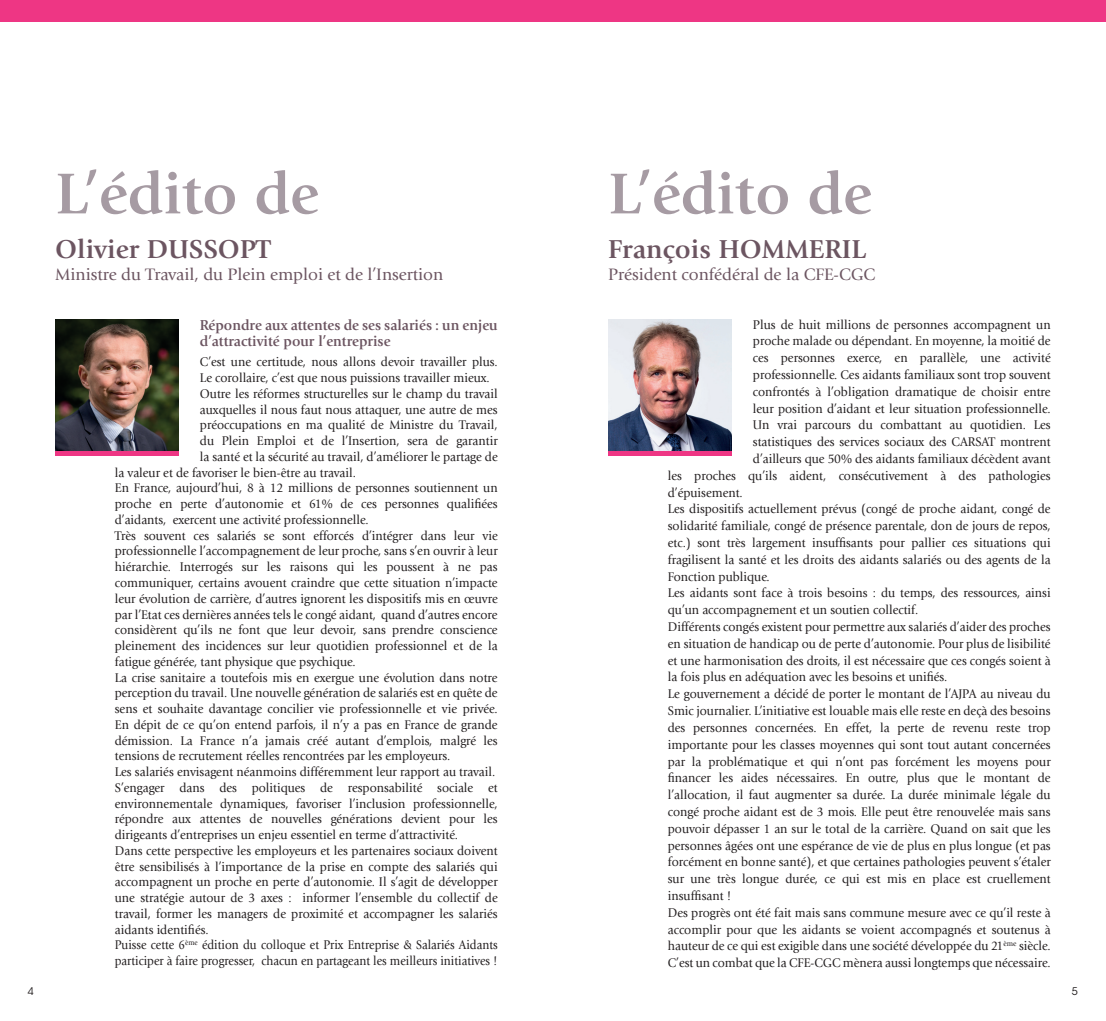
<style>
.page{position:relative;width:1106px;height:1021px;background:#fff}
.page>*{position:absolute;margin:0;border:0;box-sizing:border-box;transform-origin:0 0}
.t1{font:700 60px "Giovanni Std";color:#a69ba3}
.t2{font:700 27px "Giovanni Std";color:#6c5561}
.t3{font:17.25px "Giovanni Std";letter-spacing:-.005em;color:#6c5561}
.t4{font:700 15px/16.5px "Giovanni Std";color:#6c5561;scale:.95 1}
.t5{font:13.2px/15.8px "Giovanni Std";color:#231f20;text-align:justify;scale:.94 1}
.t6{font:13.2px/15.8px "Giovanni Std";color:#231f20;scale:.9 1}
.t7{font:10.5px "ITC Avant Garde Std";color:#231f20}
</style>
<div class="page">
<div style="left:0;top:0;width:1106px;height:21px;background:#ee3684"></div>
<img style="left:608px;top:319px;width:123px;height:132px">
<hr style="left:608px;top:451px;width:123px;height:4px;background:#ee3684">
<img style="left:55px;top:319px;width:124px;height:132px">
<hr style="left:55px;top:451px;width:124px;height:4px;background:#ee3684">
<p class="t1" style="left:55px;top:159px;width:265px">L’édito de</p>
<p class="t2" style="left:55px;top:233px;width:217px">Olivier DUSSOPT</p>
<p class="t3" style="left:55px;top:264px;width:389px">Ministre du Travail, du Plein emploi et de l’Insertion</p>
<p class="t4" style="left:200px;top:317px;width:315px">Répondre aux attentes de ses salariés : un enjeu d’attractivité pour l’entreprise</p>
<p class="t5" style="left:200px;top:354px;width:318px">C’est une certitude, nous allons devoir travailler plus.<br>Le corollaire, c’est que nous puissions travailler mieux.</p>
<p class="t5" style="left:200px;top:386px;width:318px">Outre les réformes structurelles sur le champ du travail</p>
<p class="t5" style="left:200px;top:401px;width:318px">auxquelles il nous faut nous attaquer, une autre de mes</p>
<p class="t5" style="left:200px;top:417px;width:318px">préoccupations en ma qualité de Ministre du Travail,</p>
<p class="t5" style="left:200px;top:433px;width:318px">du Plein Emploi et de l’Insertion, sera de garantir</p>
<p class="t5" style="left:200px;top:449px;width:318px">la santé et la sécurité au travail, d’améliorer le partage de</p>
<p class="t5" style="left:115px;top:464px;width:258px">la valeur et de favoriser le bien-être au travail.</p>
<p class="t5" style="left:115px;top:480px;width:409px">En France, aujourd’hui, 8 à 12 millions de personnes soutiennent un proche en perte d’autonomie et 61% de ces personnes qualifiées d’aidants, exercent une activité professionnelle.</p>
<p class="t5" style="left:115px;top:527px;width:409px">Très souvent ces salariés se sont efforcés d’intégrer dans leur vie professionnelle l’accompagnement de leur proche, sans s’en ouvrir à leur hiérarchie. Interrogés sur les raisons qui les poussent à ne pas communiquer, certains avouent craindre que cette situation n’impacte leur évolution de carrière, d’autres ignorent les dispositifs mis en œuvre par l’Etat ces dernières années tels le congé aidant, quand d’autres encore considèrent qu’ils ne font que leur devoir, sans prendre conscience pleinement des incidences sur leur quotidien professionnel et de la fatigue générée, tant physique que psychique.</p>
<p class="t5" style="left:115px;top:669px;width:409px">La crise sanitaire a toutefois mis en exergue une évolution dans notre perception du travail. Une nouvelle génération de salariés est en quête de sens et souhaite davantage concilier vie professionnelle et vie privée.<br>En dépit de ce qu’on entend parfois, il n’y a pas en France de grande démission. La France n’a jamais créé autant d’emplois, malgré les tensions de recrutement réelles rencontrées par les employeurs.</p>
<p class="t5" style="left:115px;top:764px;width:406px">Les salariés envisagent néanmoins différemment leur rapport au travail.</p>
<p class="t5" style="left:115px;top:779px;width:409px">S’engager dans des politiques de responsabilité sociale et environnementale dynamiques, favoriser l’inclusion professionnelle, répondre aux attentes de nouvelles générations devient pour les dirigeants d’entreprises un enjeu essentiel en terme d’attractivité.</p>
<p class="t5" style="left:115px;top:842px;width:409px">Dans cette perspective les employeurs et les partenaires sociaux doivent être sensibilisés à l’importance de la prise en compte des salariés qui accompagnent un proche en perte d’autonomie. Il s’agit de développer une stratégie autour de 3 axes : informer l’ensemble du collectif de travail, former les managers de proximité et accompagner les salariés aidants identifiés.</p>
<p class="t6" style="left:115px;top:937px;width:427px">Puisse cette 6<sup>ème</sup> édition du colloque et Prix Entreprise &amp; Salariés Aidants participer à faire progresser, chacun en partageant les meilleurs initiatives !</p>
<p class="t1" style="left:608px;top:159px;width:265px">L’édito de</p>
<p class="t2" style="left:608px;top:233px;width:259px">François HOMMERIL</p>
<p class="t3" style="left:608px;top:264px;width:268px">Président confédéral de la CFE-CGC</p>
<p class="t5" style="left:753px;top:316px;width:318px">Plus de huit millions de personnes accompagnent un</p>
<p class="t5" style="left:753px;top:333px;width:318px">proche malade ou dépendant. En moyenne, la moitié de</p>
<p class="t5" style="left:753px;top:350px;width:318px">ces personnes exerce, en parallèle, une activité</p>
<p class="t5" style="left:753px;top:367px;width:318px">professionnelle. Ces aidants familiaux sont trop souvent</p>
<p class="t5" style="left:753px;top:383px;width:318px">confrontés à l’obligation dramatique de choisir entre</p>
<p class="t5" style="left:753px;top:400px;width:318px">leur position d’aidant et leur situation professionnelle.</p>
<p class="t5" style="left:753px;top:417px;width:318px">Un vrai parcours du combattant au quotidien. Les</p>
<p class="t5" style="left:753px;top:434px;width:318px">statistiques des services sociaux des CARSAT montrent</p>
<p class="t5" style="left:753px;top:451px;width:318px">d’ailleurs que 50% des aidants familiaux décèdent avant</p>
<p class="t5" style="left:668px;top:467px;width:409px">les proches qu’ils aident, consécutivement à des pathologies</p>
<p class="t5" style="left:668px;top:484px;width:81px">d’épuisement.</p>
<p class="t5" style="left:668px;top:501px;width:409px;line-height:16.8px">Les dispositifs actuellement prévus (congé de proche aidant, congé de solidarité familiale, congé de présence parentale, don de jours de repos, etc.) sont très largement insuffisants pour pallier ces situations qui fragilisent la santé et les droits des aidants salariés ou des agents de la Fonction publique.</p>
<p class="t5" style="left:668px;top:585px;width:409px;line-height:16.8px">Les aidants sont face à trois besoins : du temps, des ressources, ainsi qu’un accompagnement et un soutien collectif.</p>
<p class="t5" style="left:668px;top:618px;width:409px;line-height:16.8px">Différents congés existent pour permettre aux salariés d’aider des proches en situation de handicap ou de perte d’autonomie. Pour plus de lisibilité et une harmonisation des droits, il est nécessaire que ces congés soient à la fois plus en adéquation avec les besoins et unifiés.</p>
<p class="t5" style="left:668px;top:685px;width:409px;line-height:16.8px">Le gouvernement a décidé de porter le montant de l’AJPA au niveau du Smic journalier. L’initiative est louable mais elle reste en deçà des besoins des personnes concernées. En effet, la perte de revenu reste trop importante pour les classes moyennes qui sont tout autant concernées par la problématique et qui n’ont pas forcément les moyens pour financer les aides nécessaires. En outre, plus que le montant de l’allocation, il faut augmenter sa durée. La durée minimale légale du congé proche aidant est de 3 mois. Elle peut être renouvelée mais sans pouvoir dépasser 1 an sur le total de la carrière. Quand on sait que les personnes âgées ont une espérance de vie de plus en plus longue (et pas forcément en bonne santé), et que certaines pathologies peuvent s’étaler sur une très longue durée, ce qui est mis en place est cruellement insuffisant !</p>
<p class="t5" style="left:668px;top:904px;width:409px;line-height:16.8px">Des progrès ont été fait mais sans commune mesure avec ce qu’il reste à accomplir pour que les aidants se voient accompagnés et soutenus à hauteur de ce qui est exigible dans une société développée du 21<sup>ème</sup> siècle.</p>
<p class="t5" style="left:668px;top:955px;width:409px">C’est un combat que la CFE-CGC mènera aussi longtemps que nécessaire.</p>
<p class="t7" style="left:28px;top:984px;width:8px">4</p>
<p class="t7" style="left:1071px;top:984px;width:8px">5</p>
</div>
